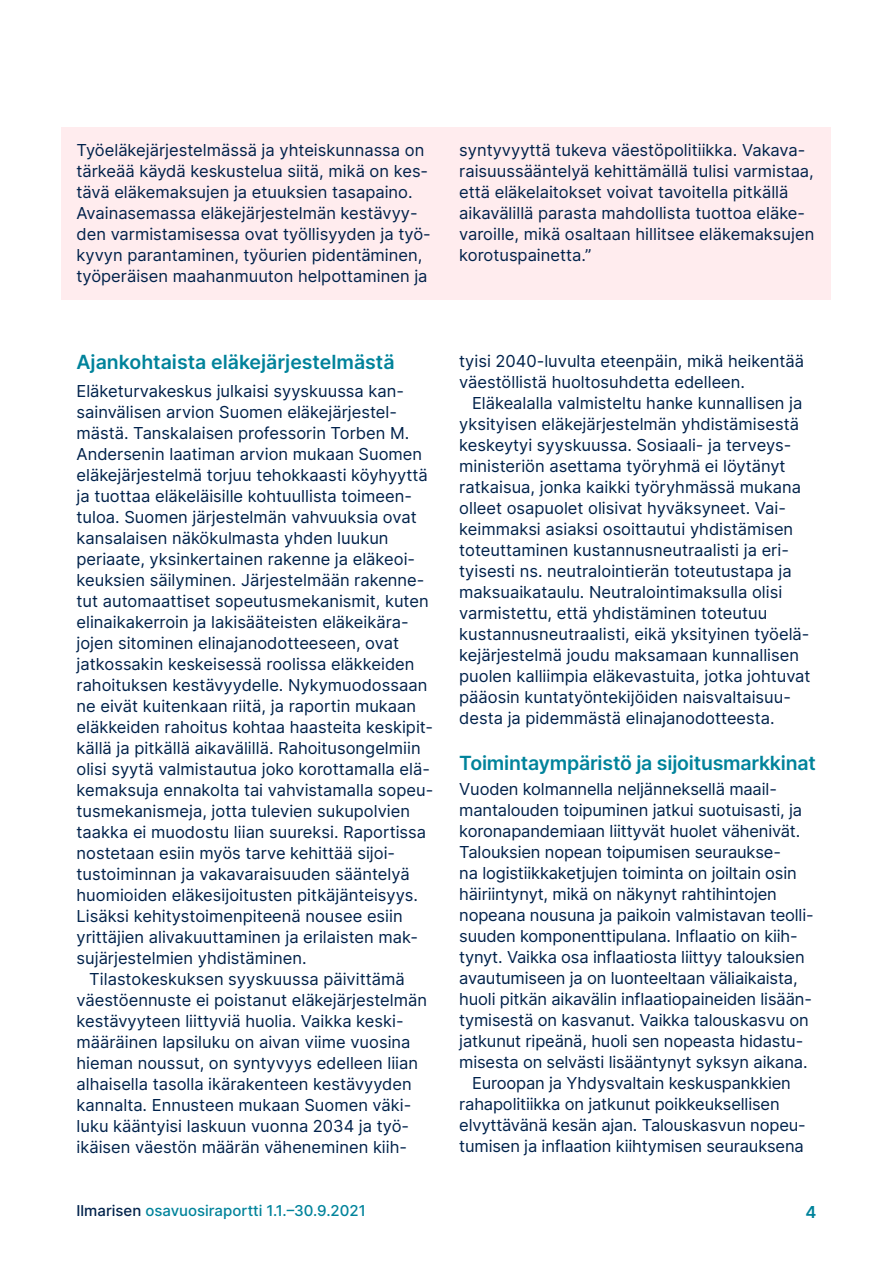
<style>
.page{position:relative;width:893px;height:1263px;background:#fff}
.page>*{position:absolute;margin:0;border:0;box-sizing:border-box;transform-origin:0 0}
.H5_-_Väliotsikko{font:600 19.5px "Inter";letter-spacing:-.01em;color:#00839b}
.Leipis___3mm_sisenny{font:16.5px/21px "Inter";color:#00224b}
.Leipis{font:16.5px/21px "Inter";color:#00224b}
.t1{font:600 16.5px "Inter";color:#00839b}
.t2{font:500 15px "Inter";color:#00839b}
.s1{color:#00224b}
</style>
<div class="page">
<div style="left:62px;top:128px;width:769px;height:172px;background:#ffecee"></div>
<p class="Leipis___3mm_sisenny" style="left:77px;top:139px;width:356px">Työeläkejärjestelmässä ja yhteiskunnassa on tärkeää käydä keskustelua siitä, mikä on kes&shy;tävä eläkemaksujen ja etuuksien tasapaino.<br>Avainasemassa eläkejärjestelmän kestävyy&shy;den varmistamisessa ovat työllisyyden ja työ&shy;kyvyn parantaminen, työurien pidentäminen, työperäisen maahanmuuton helpottaminen ja</p>
<p class="Leipis___3mm_sisenny" style="left:459px;top:139px;width:357px">syntyvyyttä tukeva väestöpolitiikka. Vakava&shy;raisuussääntelyä kehittämällä tulisi varmistaa, että eläkelaitokset voivat tavoitella pitkällä aikavälillä parasta mahdollista tuottoa eläke&shy;varoille, mikä osaltaan hillitsee eläkemaksujen korotuspainetta.”</p>
<h5 class="H5_-_Väliotsikko" style="left:77px;top:347px;width:320px">Ajankohtaista eläkejärjestelmästä</h5>
<p class="Leipis" style="left:77px;top:380px;width:358px">Eläketurvakeskus julkaisi syyskuussa kan&shy;sainvälisen arvion Suomen eläkejärjestel&shy;mästä. Tanskalaisen professorin Torben M.<br>Andersenin laatiman arvion mukaan Suomen eläkejärjestelmä torjuu tehokkaasti köyhyyttä ja tuottaa eläkeläisille kohtuullista toimeen&shy;tuloa. Suomen järjestelmän vahvuuksia ovat kansalaisen näkökulmasta yhden luukun periaate, yksinkertainen rakenne ja eläkeoi&shy;keuksien säilyminen. Järjestelmään rakenne&shy;tut automaattiset sopeutusmekanismit, kuten elinaikakerroin ja lakisääteisten eläkeikära&shy;jojen sitominen elinajanodotteeseen, ovat jatkossakin keskeisessä roolissa eläkkeiden rahoituksen kestävyydelle. Nykymuodossaan ne eivät kuitenkaan riitä, ja raportin mukaan eläkkeiden rahoitus kohtaa haasteita keskipit&shy;källä ja pitkällä aikavälillä. Rahoitusongelmiin olisi syytä valmistautua joko korottamalla elä&shy;kemaksuja ennakolta tai vahvistamalla sopeu&shy;tusmekanismeja, jotta tulevien sukupolvien taakka ei muodostu liian suureksi. Raportissa nostetaan esiin myös tarve kehittää sijoi&shy;tustoiminnan ja vakavaraisuuden sääntelyä huomioiden eläkesijoitusten pitkäjänteisyys.<br>Lisäksi kehitystoimenpiteenä nousee esiin yrittäjien alivakuuttaminen ja erilaisten mak&shy;sujärjestelmien yhdistäminen.</p>
<p class="Leipis___3mm_sisenny" style="left:77px;top:968px;width:352px;text-indent:13px">Tilastokeskuksen syyskuussa päivittämä väestöennuste ei poistanut eläkejärjestelmän kestävyyteen liittyviä huolia. Vaikka keski&shy;määräinen lapsiluku on aivan viime vuosina hieman noussut, on syntyvyys edelleen liian alhaisella tasolla ikärakenteen kestävyyden kannalta. Ennusteen mukaan Suomen väki&shy;luku kääntyisi laskuun vuonna 2034 ja työ&shy;ikäisen väestön määrän väheneminen kiih-</p>
<p class="Leipis___3mm_sisenny" style="left:459px;top:350px;width:346px">tyisi 2040-luvulta eteenpäin, mikä heikentää väestöllistä huoltosuhdetta edelleen.</p>
<p class="Leipis___3mm_sisenny" style="left:459px;top:392px;width:353px;text-indent:13px">Eläkealalla valmisteltu hanke kunnallisen ja yksityisen eläkejärjestelmän yhdistämisestä keskeytyi syyskuussa. Sosiaali- ja terveys&shy;ministeriön asettama työryhmä ei löytänyt ratkaisua, jonka kaikki työryhmässä mukana olleet osapuolet olisivat hyväksyneet. Vai&shy;keimmaksi asiaksi osoittautui yhdistämisen toteuttaminen kustannusneutraalisti ja eri&shy;tyisesti ns. neutralointierän toteutustapa ja maksuaikataulu. Neutralointimaksulla olisi varmistettu, että yhdistäminen toteutuu kustannusneutraalisti, eikä yksityinen työelä&shy;kejärjestelmä joudu maksamaan kunnallisen puolen kalliimpia eläkevastuita, jotka johtuvat pääosin kuntatyöntekijöiden naisvaltaisuu&shy;desta ja pidemmästä elinajanodotteesta.</p>
<h5 class="H5_-_Väliotsikko" style="left:459px;top:748px;width:358px">Toimintaympäristö ja sijoitusmarkkinat</h5>
<p class="Leipis" style="left:459px;top:778px;width:356px">Vuoden kolmannella neljänneksellä maail&shy;mantalouden toipuminen jatkui suotuisasti, ja koronapandemiaan liittyvät huolet vähenivät.<br>Talouksien nopean toipumisen seuraukse-<br>na logistiikkaketjujen toiminta on joiltain osin häiriintynyt, mikä on näkynyt rahtihintojen nopeana nousuna ja paikoin valmistavan teolli&shy;suuden komponenttipulana. Inflaatio on kiih&shy;tynyt. Vaikka osa inflaatiosta liittyy talouksien avautumiseen ja on luonteeltaan väliaikaista, huoli pitkän aikavälin inflaatiopaineiden lisään&shy;tymisestä on kasvanut. Vaikka talouskasvu on jatkunut ripeänä, huoli sen nopeasta hidastu&shy;misesta on selvästi lisääntynyt syksyn aikana.</p>
<p class="Leipis___3mm_sisenny" style="left:459px;top:1072px;width:348px;text-indent:13px">Euroopan ja Yhdysvaltain keskuspankkien rahapolitiikka on jatkunut poikkeuksellisen elvyttävänä kesän ajan. Talouskasvun nopeu&shy;tumisen ja inflaation kiihtymisen seurauksena</p>
<p class="t2" style="left:77px;top:1200px;width:291px"><span class="s1">Ilmarisen</span> osavuosiraportti 1.1.–30.9.2021</p>
<p class="t1" style="left:805px;top:1200px;width:12px">4</p>
</div>
